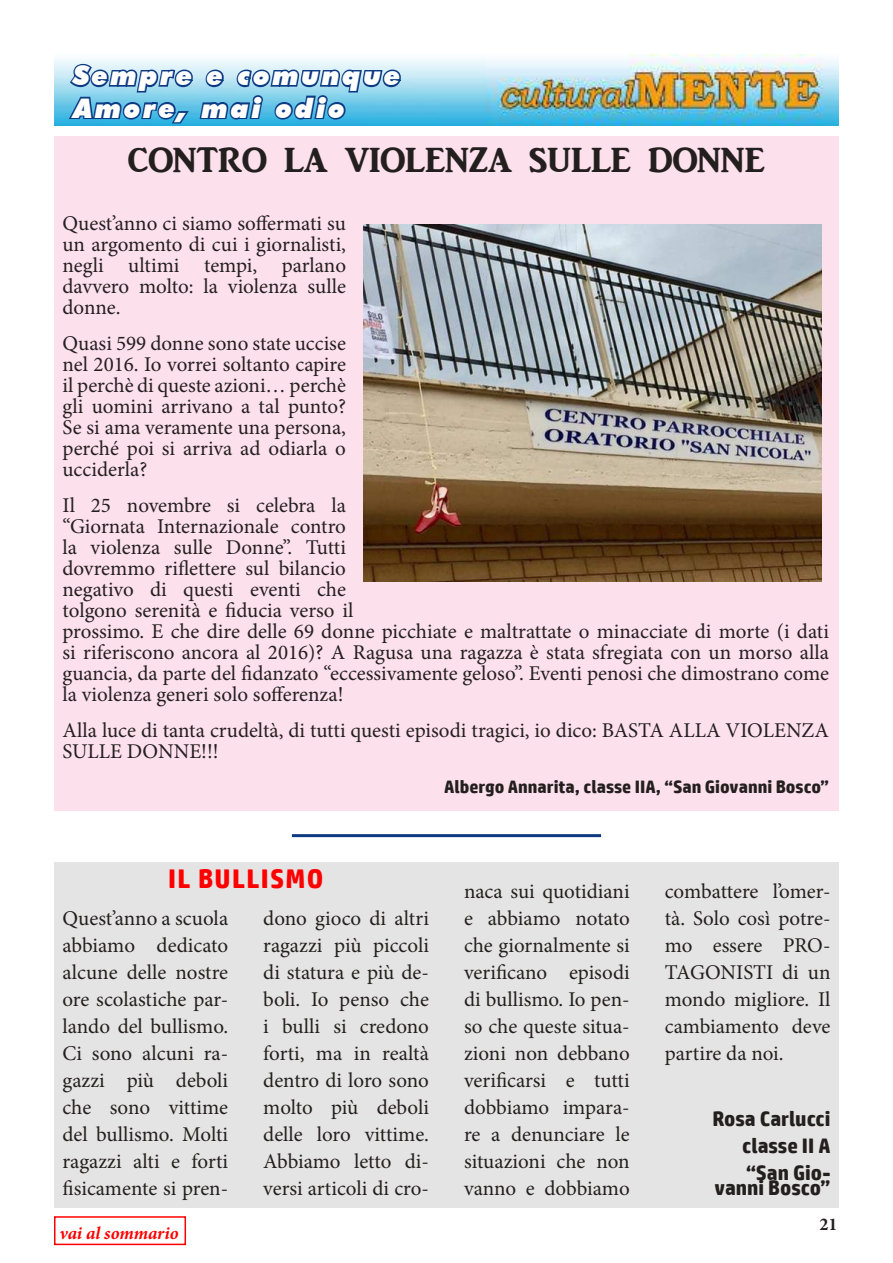
<style>
.page{position:relative;width:893px;height:1263px;background:#fff}
.page>*{position:absolute;margin:0;border:0;box-sizing:border-box;transform-origin:0 0}
.t1{font:36px "ARJULIAN";color:#241f1f}
.t2{font:italic 900 27px/32.4px "Futura BT";letter-spacing:.1em;color:#fff}
.t3{font:700 27px "HP Simplified";letter-spacing:.05em;color:#f00}
.t4{font:21px/27px "Minion Pro";color:#241f1f;text-align:justify}
.t5{font:700 21px/27px "HP Simplified";color:#241f1f;text-align:justify}
.t6{font:700 18px "HP Simplified";color:#241f1f}
.t7{font:italic 700 18px "Minion Pro";letter-spacing:-.005em;color:#f00}
.t8{font:700 18px "Minion Pro";color:#241f1f}
</style>
<div class="page">
<img style="left:54px;top:54px;width:785px;height:71px">
<div style="left:54px;top:862px;width:785px;height:345px;background:#e5e4e4"></div>
<div style="left:54px;top:136px;width:785px;height:674px;background:#fce0ec"></div>
<svg style="left:66px;top:54px;width:337px;height:72px;background:#76b0d3"></svg>
<img style="left:363px;top:224px;width:459px;height:357px">
<hr style="left:292px;top:834px;width:309px;height:3px;background:#0d3b83">
<div style="left:54px;top:1216px;width:132px;height:29px;border:2px solid #f00"></div>
<p class="t2" style="left:73px;top:59px;width:329px">Sempre e comunque<br>Amore, mai odio</p>
<h1 class="t1" style="left:128px;top:140px;width:639px">CONTRO LA VIOLENZA SULLE DONNE</h1>
<p class="t4" style="left:63px;top:213px;width:285px;line-height:21px">Quest’anno ci siamo soffermati su un argomento di cui i giornalisti, negli ultimi tempi, parlano davvero molto: la violenza sulle donne.</p>
<p class="t4" style="left:63px;top:333px;width:285px;line-height:21px">Quasi 599 donne sono state uccise nel 2016. Io vorrei soltanto capire il perchè di queste azioni… perchè gli uomini arrivano a tal punto?<br>Se si ama veramente una persona, perché poi si arriva ad odiarla o ucciderla?</p>
<p class="t4" style="left:63px;top:495px;width:768px;line-height:21px;text-align:left">Il 25 novembre si celebra la<br>“Giornata Internazionale contro<br>la violenza sulle Donne”. Tutti<br>dovremmo riflettere sul bilancio<br>negativo di questi eventi che<br>tolgono serenità e fiducia verso il<br>prossimo. E che dire delle 69 donne picchiate e maltrattate o minacciate di morte (i dati si riferiscono ancora al 2016)? A Ragusa una ragazza è stata sfregiata con un morso alla guancia, da parte del fidanzato “eccessivamente geloso”. Eventi penosi che dimostrano come la violenza generi solo sofferenza!</p>
<p class="t4" style="left:63px;top:720px;width:768px;line-height:21px">Alla luce di tanta crudeltà, di tutti questi episodi tragici, io dico: BASTA ALLA VIOLENZA<br>SULLE DONNE!!!</p>
<p class="t6" style="left:444px;top:775px;width:386px">Albergo Annarita, classe IIA, “San Giovanni Bosco”</p>
<p class="t3" style="left:168px;top:861px;width:157px">IL BULLISMO</p>
<p class="t4" style="left:63px;top:905px;width:167px">Quest’anno a scuola abbiamo dedicato alcune delle nostre ore scolastiche par&shy;lando del bullismo.<br>Ci sono alcuni ra&shy;gazzi più deboli che sono vittime del bullismo. Molti ragazzi alti e forti fisicamente si pren-</p>
<p class="t4" style="left:263px;top:905px;width:167px">dono gioco di altri ragazzi più piccoli di statura e più de&shy;boli. Io penso che i bulli si credono forti, ma in realtà dentro di loro sono molto più deboli delle loro vittime.<br>Abbiamo letto di&shy;versi articoli di cro-</p>
<p class="t7" style="left:59px;top:1220px;width:121px">vai al sommario</p>
<p class="t4" style="left:464px;top:878px;width:167px">naca sui quotidiani e abbiamo notato che giornalmente si verificano episodi di bullismo. Io pen&shy;so che queste situa&shy;zioni non debbano verificarsi e tutti dobbiamo impara&shy;re a denunciare le situazioni che non vanno e dobbiamo</p>
<p class="t4" style="left:665px;top:878px;width:167px">combattere l’omer&shy;tà. Solo così potre&shy;mo essere PRO-TAGONISTI di un mondo migliore. Il cambiamento deve partire da noi.</p>
<p class="t5" style="left:742px;top:1105px;width:90px;text-indent:-30px">Rosa Carlucci classe II A “San Gio-</p>
<p class="t5" style="left:714px;top:1174px;width:118px">vanni Bosco”</p>
<p class="t8" style="left:819px;top:1211px;width:19px">21</p>
</div>
